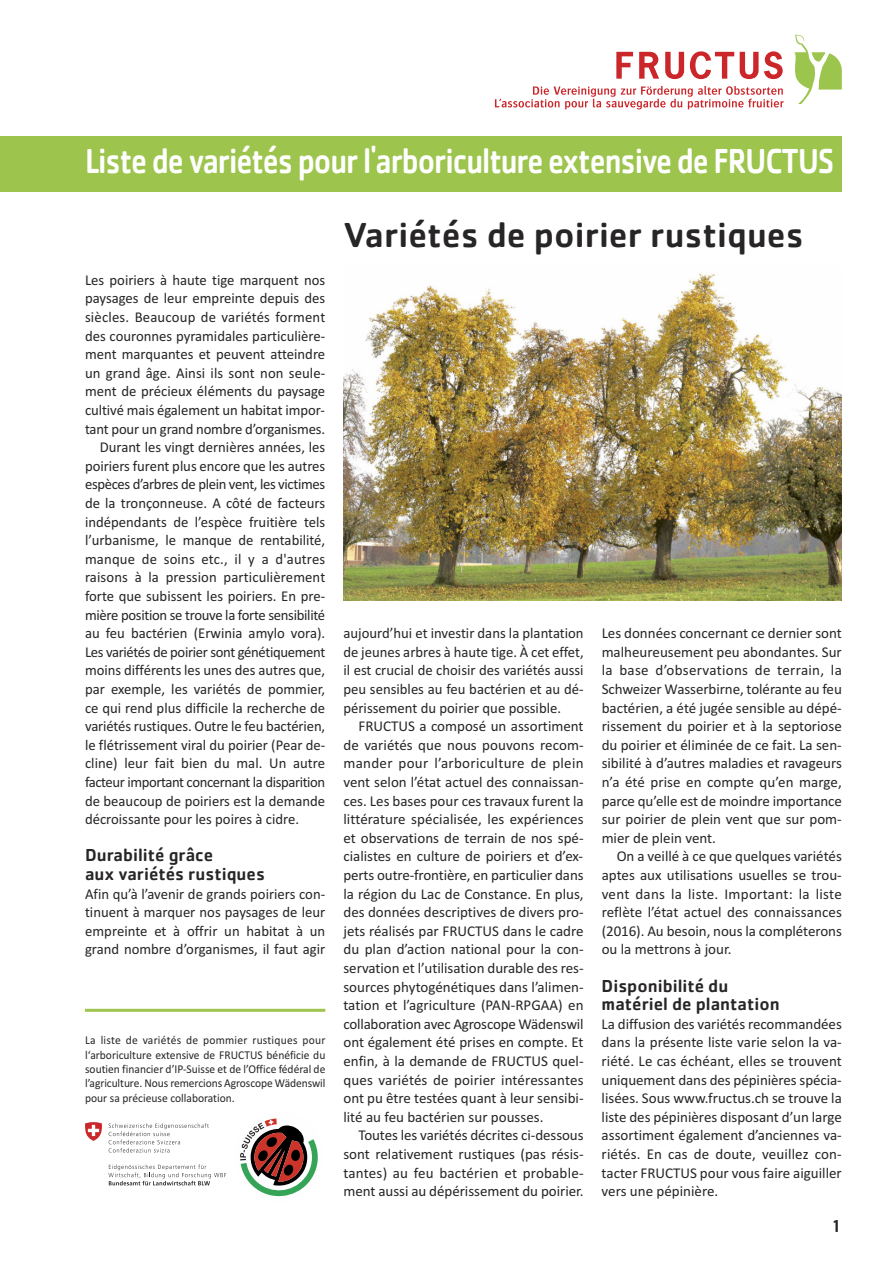
<style>
.page{position:relative;width:893px;height:1263px;background:#fff}
.page>*{position:absolute;margin:0;border:0;box-sizing:border-box;transform-origin:0 0}
.t1{font:500 36px "Cachet";letter-spacing:-.035em;color:#fff;scale:.85 1}
.t2{font:500 36px "Cachet";color:#272526}
.t3{font:500 18px/18.6px "Cachet";color:#272526}
.t4{font:15px/18.6px "Calibri";color:#272526;text-align:justify}
.t5{font:15px "Calibri";letter-spacing:-.025em;color:#272526}
.t6{font:15px "Calibri";letter-spacing:-.02em;color:#272526}
.t7{font:15px "Calibri";letter-spacing:-.03em;color:#272526}
.t8{font:12px/14.4px "Calibri";letter-spacing:-.005em;color:#272526;text-align:justify;scale:.96 1}
</style>
<div class="page">
<svg style="left:616px;top:52px;width:17px;height:27px"></svg>
<svg style="left:639px;top:52px;width:20px;height:27px"></svg>
<svg style="left:665px;top:52px;width:19px;height:27px"></svg>
<svg style="left:690px;top:51px;width:44px;height:28px"></svg>
<svg style="left:740px;top:51px;width:43px;height:28px"></svg>
<svg style="left:794px;top:35px;width:48px;height:69px"></svg>
<svg style="left:495px;top:86px;width:289px;height:23px"></svg>
<div style="left:0;top:136px;width:842px;height:55px;background:#9dc54d"></div>
<svg style="left:109px;top:1123px;width:100px;height:29px"></svg>
<svg style="left:108px;top:1164px;width:118px;height:21px"></svg>
<svg style="left:85px;top:1122px;width:17px;height:19px"></svg>
<svg style="left:240px;top:1118px;width:78px;height:79px"></svg>
<hr style="left:85px;top:1009px;width:240px;height:3px;background:#9dc54d">
<img style="left:343px;top:273px;width:499px;height:328px">
<h1 class="t1" style="left:85px;top:140px;width:883px">Liste de variétés pour l'arboriculture extensive de FRUCTUS</h1>
<h1 class="t2" style="left:343px;top:214px;width:462px">Variétés de poirier rustiques</h1>
<p class="t4" style="left:85px;top:270px;width:242px">Les poiriers à haute tige marquent nos</p>
<p class="t4" style="left:85px;top:289px;width:242px">paysages de leur empreinte depuis des</p>
<p class="t4" style="left:85px;top:307px;width:242px">siècles. Beaucoup de variétés forment</p>
<p class="t4" style="left:85px;top:326px;width:242px">des couronnes pyramidales particulière-</p>
<p class="t4" style="left:85px;top:345px;width:242px">ment marquantes et peuvent atteindre</p>
<p class="t4" style="left:85px;top:363px;width:242px">un grand âge. Ainsi ils sont non seule-</p>
<p class="t4" style="left:85px;top:382px;width:242px">ment de précieux éléments du paysage</p>
<p class="t4" style="left:85px;top:400px;width:241px">cultivé mais également un habitat impor-</p>
<p class="t4" style="left:85px;top:419px;width:242px">tant pour un grand nombre d’organismes.</p>
<p class="t4" style="left:100px;top:438px;width:227px">Durant les vingt dernières années, les</p>
<p class="t4" style="left:85px;top:456px;width:242px">poiriers furent plus encore que les autres</p>
<p class="t5" style="left:85px;top:475px;width:242px">espèces d’arbres de plein vent, les victimes</p>
<p class="t4" style="left:85px;top:493px;width:242px">de la tronçonneuse. A côté de facteurs</p>
<p class="t4" style="left:85px;top:512px;width:242px">indépendants de l’espèce fruitière tels</p>
<p class="t4" style="left:85px;top:531px;width:242px">l’urbanisme, le manque de rentabilité,</p>
<p class="t4" style="left:85px;top:549px;width:242px">manque de soins etc., il y a d'autres</p>
<p class="t4" style="left:85px;top:568px;width:242px">raisons à la pression particulièrement</p>
<p class="t4" style="left:85px;top:586px;width:242px">forte que subissent les poiriers. En pre-</p>
<p class="t6" style="left:85px;top:606px;width:242px">mière position se trouve la forte sensibilité</p>
<p class="t4" style="left:85px;top:624px;width:242px">au feu bactérien (Erwinia amylo vora).</p>
<p class="t5" style="left:85px;top:643px;width:242px">Les variétés de poirier sont génétiquement</p>
<p class="t4" style="left:85px;top:661px;width:242px">moins différents les unes des autres que,</p>
<p class="t4" style="left:85px;top:679px;width:242px">par exemple, les variétés de pommier,</p>
<p class="t4" style="left:85px;top:698px;width:242px">ce qui rend plus difficile la recherche de</p>
<p class="t4" style="left:85px;top:717px;width:242px">variétés rustiques. Outre le feu bactérien,</p>
<p class="t4" style="left:85px;top:735px;width:242px">le flétrissement viral du poirier (Pear de-</p>
<p class="t4" style="left:85px;top:754px;width:242px">cline) leur fait bien du mal. Un autre</p>
<p class="t7" style="left:85px;top:773px;width:242px">facteur important concernant la disparition</p>
<p class="t4" style="left:85px;top:791px;width:242px">de beaucoup de poiriers est la demande</p>
<p class="t4" style="left:85px;top:810px;width:215px">décroissante pour les poires à cidre.</p>
<p class="t3" style="left:85px;top:846px;width:181px">Durabilité grâce<br>aux variétés rustiques</p>
<p class="t4" style="left:85px;top:884px;width:242px">Afin qu’à l’avenir de grands poiriers con&shy;tinuent à marquer nos paysages de leur empreinte et à offrir un habitat à un grand nombre d’organismes, il faut agir</p>
<p class="t8" style="left:85px;top:1033px;width:252px">La liste de variétés de pommier rustiques pour l‘arboriculture extensive de FRUCTUS bénéficie du soutien financier d’IP-Suisse et de l’Office fédéral de l’agriculture. Nous remercions Agroscope Wädenswil pour sa précieuse collaboration.</p>
<p class="t4" style="left:343px;top:624px;width:242px">aujourd’hui et investir dans la plantation de jeunes arbres à haute tige. À cet effet, il est crucial de choisir des variétés aussi peu sensibles au feu bactérien et au dé&shy;périssement du poirier que possible.</p>
<p class="t4" style="left:343px;top:717px;width:242px;text-indent:15px">FRUCTUS a composé un assortiment de variétés que nous pouvons recom&shy;mander pour l’arboriculture de plein vent selon l’état actuel des connaissan&shy;ces. Les bases pour ces travaux furent la littérature spécialisée, les expériences et observations de terrain de nos spé&shy;cialistes en culture de poiriers et d’ex&shy;perts outre-frontière, en particulier dans la région du Lac de Constance. En plus, des données descriptives de divers pro&shy;jets réalisés par FRUCTUS dans le cadre du plan d’action national pour la con&shy;servation et l’utilisation durable des res&shy;sources phytogénétiques dans l’alimen&shy;tation et l’agriculture (PAN-RPGAA) en collaboration avec Agroscope Wädenswil ont également été prises en compte. Et enfin, à la demande de FRUCTUS quel&shy;ques variétés de poirier intéressantes ont pu être testées quant à leur sensibi&shy;lité au feu bactérien sur pousses.</p>
<p class="t4" style="left:343px;top:1126px;width:242px;text-indent:15px">Toutes les variétés décrites ci-dessous sont relativement rustiques (pas résis&shy;tantes) au feu bactérien et probable&shy;ment aussi au dépérissement du poirier.</p>
<p class="t4" style="left:602px;top:624px;width:242px">Les données concernant ce dernier sont malheureusement peu abondantes. Sur la base d’observations de terrain, la Schweizer Wasserbirne, tolérante au feu bactérien, a été jugée sensible au dépé&shy;rissement du poirier et à la septoriose du poirier et éliminée de ce fait. La sen&shy;sibilité à d’autres maladies et ravageurs n’a été prise en compte qu’en marge, parce qu’elle est de moindre importance sur poirier de plein vent que sur pom&shy;mier de plein vent.</p>
<p class="t4" style="left:602px;top:847px;width:242px;text-indent:15px">On a veillé à ce que quelques variétés aptes aux utilisations usuelles se trou&shy;vent dans la liste. Important: la liste reflète l’état actuel des connaissances (2016). Au besoin, nous la compléterons ou la mettrons à jour.</p>
<p class="t3" style="left:602px;top:976px;width:179px">Disponibilité du matériel de plantation</p>
<p class="t4" style="left:602px;top:1014px;width:242px">La diffusion des variétés recommandées dans la présente liste varie selon la va&shy;riété. Le cas échéant, elles se trouvent uniquement dans des pépinières spécia&shy;lisées. Sous www.fructus.ch se trouve la liste des pépinières disposant d’un large assortiment également d’anciennes va&shy;riétés. En cas de doute, veuillez con&shy;tacter FRUCTUS pour vous faire aiguiller vers une pépinière.</p>
<p class="t3" style="left:831px;top:1217px;width:13px">1</p>
</div>
